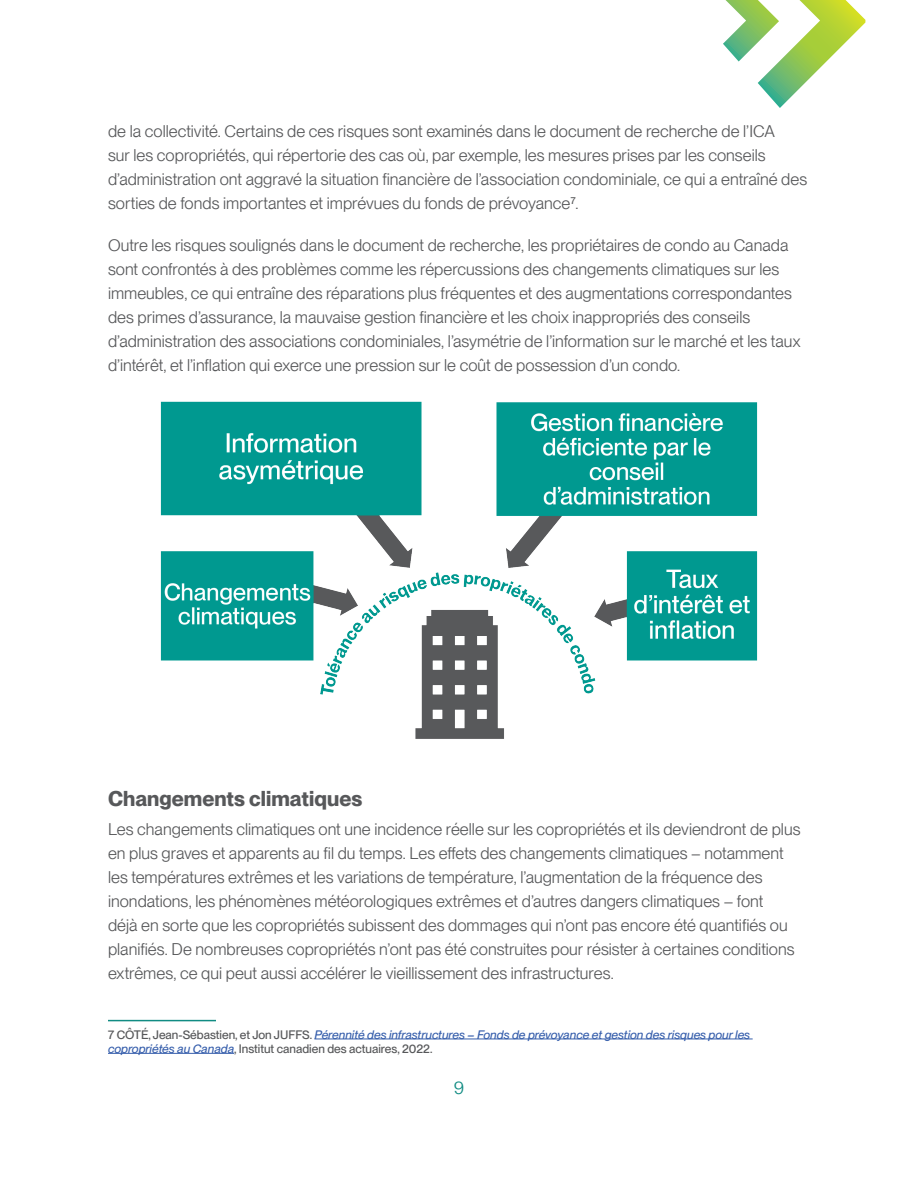
<style>
.page{position:relative;width:918px;height:1188px;background:#fff}
.page>*{position:absolute;margin:0;border:0;box-sizing:border-box;transform-origin:0 0}
.t1{font:700 21px "PP Neue Montreal";color:#57585a}
.t2{font:18px "PP Neue Montreal";color:#118c83}
.t3{font:16.5px/24px "PP Neue Montreal";color:#57585a}
.Footnote{font:italic 500 12px/14.4px "PP Neue Montreal";color:#375fac}
.s1{font-style:normal;color:#57585a}
</style>
<div class="page">
<hr style="left:108px;top:1020px;width:108px;height:1px;background:#118c83">
<hr style="left:314px;top:1039px;width:439px;height:1px;background:#375fac">
<hr style="left:108px;top:1053px;width:126px;height:1px;background:#375fac">
<img style="left:160px;top:401px;width:598px;height:338px">
<svg style="left:723px;top:0;width:142px;height:108px"></svg>
<p class="t3" style="left:108px;top:119px;width:701px">de la collectivité. Certains de ces risques sont examinés dans le document de recherche de l’ICA<br>sur les copropriétés, qui répertorie des cas où, par exemple, les mesures prises par les conseils d’administration ont aggravé la situation financière de l’association condominiale, ce qui a entraîné des sorties de fonds importantes et imprévues du fonds de prévoyance<sup>7</sup>.</p>
<p class="t3" style="left:108px;top:233px;width:694px">Outre les risques soulignés dans le document de recherche, les propriétaires de condo au Canada sont confrontés à des problèmes comme les répercussions des changements climatiques sur les immeubles, ce qui entraîne des réparations plus fréquentes et des augmentations correspondantes des primes d’assurance, la mauvaise gestion financière et les choix inappropriés des conseils d’administration des associations condominiales, l’asymétrie de l’information sur le marché et les taux d’intérêt, et l’inflation qui exerce une pression sur le coût de possession d’un condo.</p>
<p class="t1" style="left:108px;top:786px;width:256px">Changements climatiques</p>
<p class="t3" style="left:108px;top:817px;width:694px">Les changements climatiques ont une incidence réelle sur les copropriétés et ils deviendront de plus en plus graves et apparents au fil du temps. Les effets des changements climatiques – notamment les températures extrêmes et les variations de température, l’augmentation de la fréquence des inondations, les phénomènes météorologiques extrêmes et d’autres dangers climatiques – font<br>déjà en sorte que les copropriétés subissent des dommages qui n’ont pas encore été quantifiés ou planifiés. De nombreuses copropriétés n’ont pas été construites pour résister à certaines conditions extrêmes, ce qui peut aussi accélérer le vieillissement des infrastructures.</p>
<p class="Footnote" style="left:108px;top:1027px;width:644px"><span class="s1">7 CÔTÉ, Jean-Sébastien, et Jon JUFFS.</span> Pérennité des infrastructures – Fonds de prévoyance et gestion des risques pour les copropriétés au Canada<span class="s1">, Institut canadien des actuaires, 2022.</span></p>
<p class="t2" style="left:454px;top:1077px;width:12px">9</p>
</div>
